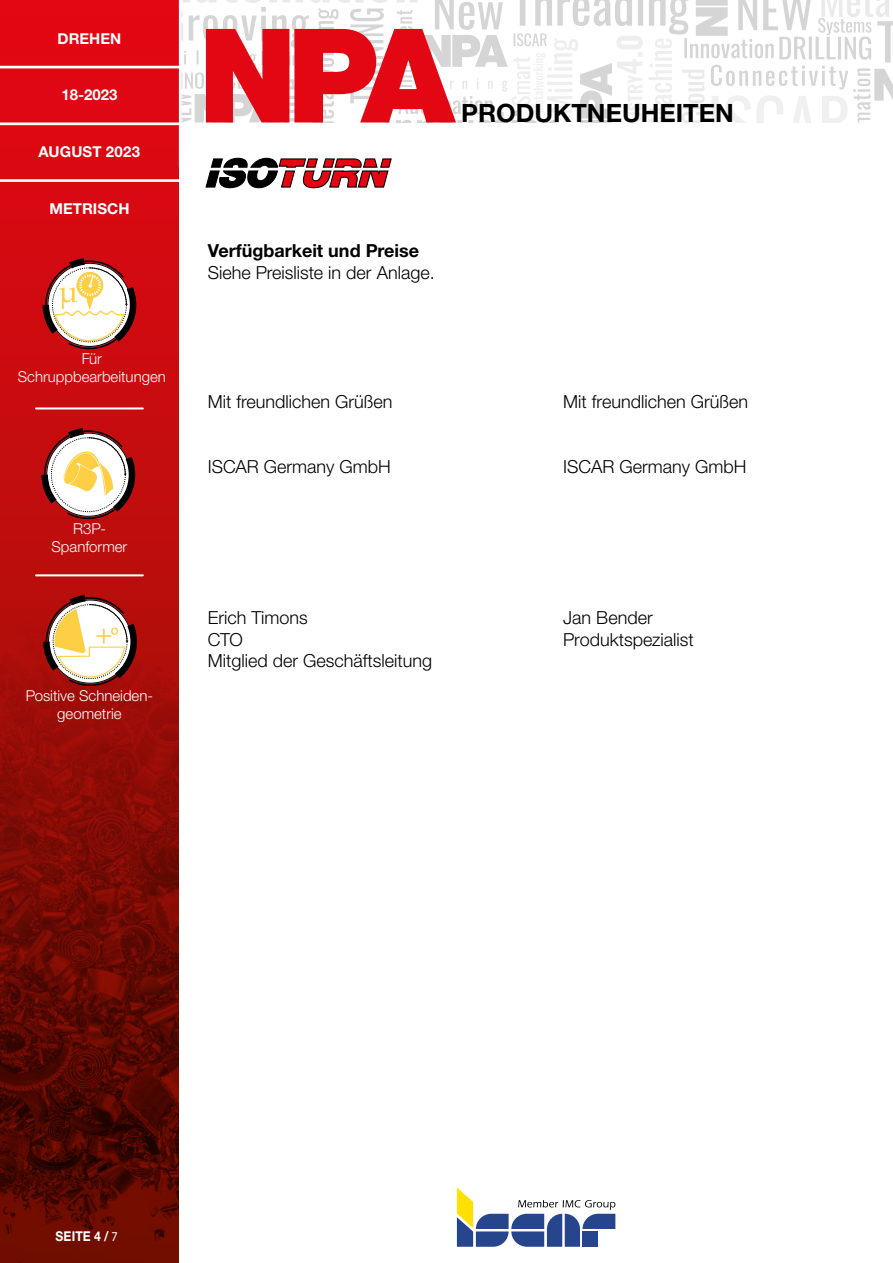
<style>
.page{position:relative;width:893px;height:1263px;background:#fff}
.page>*{position:absolute;margin:0;border:0;box-sizing:border-box;transform-origin:0 0}
.t1{font:700 25.2px "Helvetica Neue LTW1 G";color:#000}
.t2{font:300 18px "Helvetica Neue LTW1 G";color:#000}
.t3{font:700 18px "Helvetica Neue LTW1 G";color:#000}
.t4{font:300 15px/18px "Helvetica Neue LTW1 G";color:#fff;text-align:center}
.t5{font:700 15px "Helvetica Neue LTW1 G";color:#fff}
.t6{font:700 13.5px "Helvetica Neue LTW1 G";letter-spacing:.015em;color:#fff;scale:.9 1}
.s1{font-family:"Myriad Pro";font-weight:400}
</style>
<div class="page">
<svg style="left:0;top:0;width:179px;height:606px;background:#d10a11"></svg>
<img style="left:0;top:606px;width:179px;height:657px">
<svg style="left:457px;top:1187px;width:158px;height:60px"></svg>
<svg style="left:182px;top:0;width:711px;height:122px"></svg>
<hr style="left:0;top:66px;width:179px;height:2px;background:#fff">
<hr style="left:0;top:122px;width:179px;height:3px;background:#fff">
<hr style="left:0;top:179px;width:179px;height:3px;background:#fff">
<svg style="left:205px;top:157px;width:187px;height:32px"></svg>
<hr style="left:36px;top:574px;width:107px;height:2px;background:#fff">
<hr style="left:36px;top:407px;width:107px;height:2px;background:#fff">
<svg style="left:42px;top:594px;width:96px;height:93px"></svg>
<svg style="left:41px;top:427px;width:95px;height:93px"></svg>
<svg style="left:42px;top:257px;width:95px;height:93px"></svg>
<p class="t5" style="left:58px;top:29px;width:65px">DREHEN</p>
<p class="t5" style="left:61px;top:86px;width:58px">18-2023</p>
<p class="t5" style="left:39px;top:143px;width:103px">AUGUST 2023</p>
<p class="t5" style="left:50px;top:199px;width:81px">METRISCH</p>
<p class="t4" style="left:18px;top:350px;width:150px">Für<br>Schruppbearbeitungen</p>
<p class="t4" style="left:52px;top:520px;width:77px">R3P-<br>Spanformer</p>
<p class="t4" style="left:26px;top:686px;width:129px">Positive Schneiden&shy;geometrie</p>
<h1 class="t1" style="left:461px;top:98px;width:274px">PRODUKTNEUHEITEN</h1>
<p class="t3" style="left:208px;top:239px;width:213px">Verfügbarkeit und Preise</p>
<p class="t2" style="left:208px;top:261px;width:228px">Siehe Preisliste in der Anlage.</p>
<p class="t2" style="left:208px;top:391px;width:186px">Mit freundlichen Grüßen</p>
<p class="t2" style="left:563px;top:391px;width:186px">Mit freundlichen Grüßen</p>
<p class="t2" style="left:208px;top:456px;width:185px">ISCAR Germany GmbH</p>
<p class="t2" style="left:563px;top:456px;width:185px">ISCAR Germany GmbH</p>
<p class="t2" style="left:208px;top:607px;width:101px">Erich Timons</p>
<p class="t2" style="left:563px;top:607px;width:91px">Jan Bender</p>
<p class="t2" style="left:208px;top:628px;width:36px">CTO</p>
<p class="t2" style="left:563px;top:628px;width:132px">Produktspezialist</p>
<p class="t2" style="left:208px;top:650px;width:226px">Mitglied der Geschäftsleitung</p>
<p class="t6" style="left:55px;top:1228px;width:71px">SEITE 4 / <span class="s1">7</span></p>
</div>
